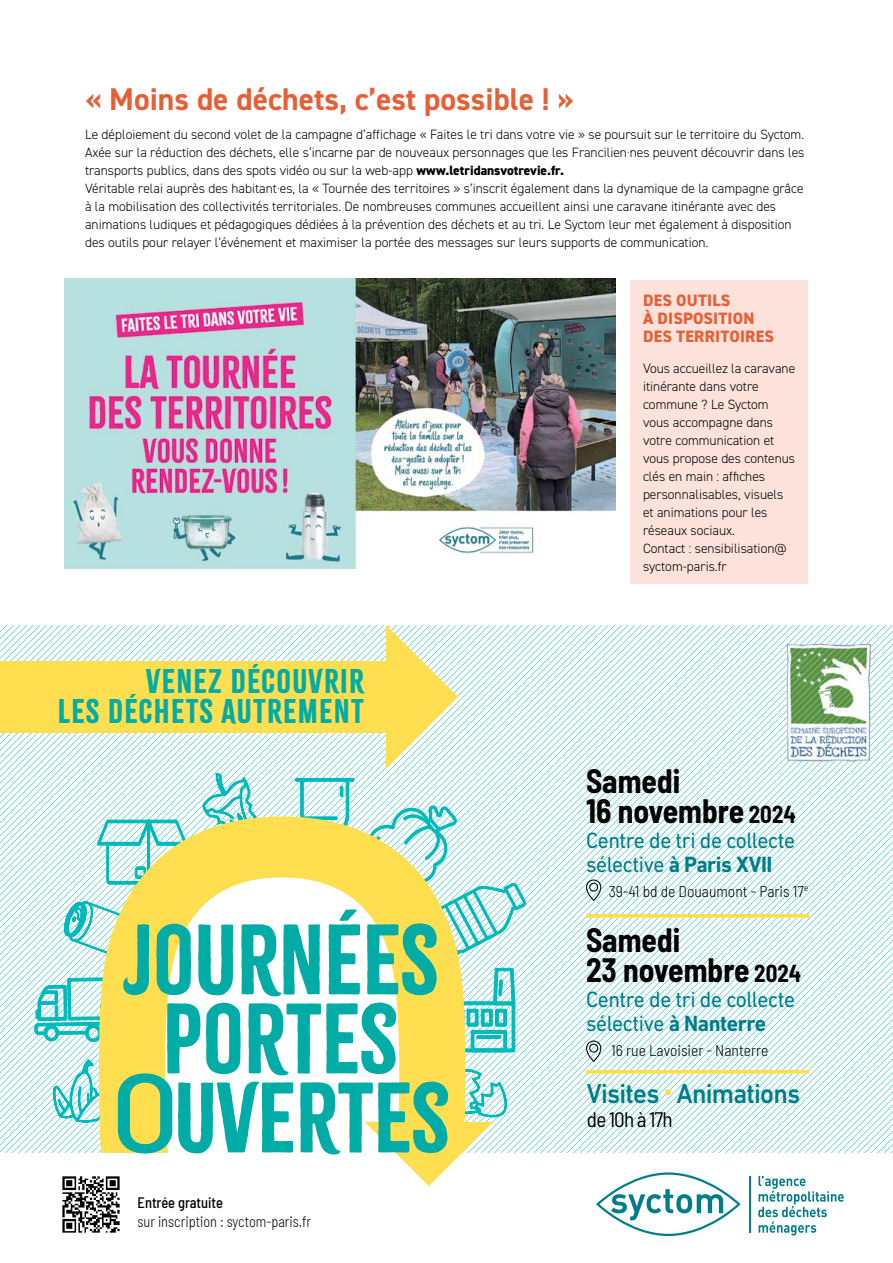
<style>
.page{position:relative;width:893px;height:1263px;background:#fff}
.page>*{position:absolute;margin:0;border:0;box-sizing:border-box;transform-origin:0 0}
.t1{font:734.1px "DIN Next LT Pro";color:#ffdf4f}
.t2{font:87.6px/79.1px "Citrus Gothic Solid";color:#00aca5;text-align:center}
.t3{font:700 semi-condensed 33px/29.7px "Barlow";color:#000;scale:.95 1}
.t4{font:700 31.5px "DIN2014";color:#e56036}
.t5{font:30px/30px "Citrus Gothic Solid";letter-spacing:.04em;color:#00aca5;text-align:right}
.t6{font:500 27.9px "DIN Next LT Pro";letter-spacing:-.03em;color:#007d8a;scale:.95 1}
.t7{font:22.5px/24px "DIN Next LT Pro";letter-spacing:-.02em;color:#007d8a;scale:.95 1}
.t8{font:semi-condensed 21px "Barlow";letter-spacing:-.04em;color:#000}
.t9{font:800 16.5px/18px "DIN2014";letter-spacing:.01em;color:#e56036}
.t10{font:300 semi-condensed 15.6px "Barlow";color:#000}
.t11{font:300 semi-condensed 15.15px "Barlow";color:#000;scale:.95 1}
.t12{font:500 semi-condensed 15.15px "Barlow";color:#000;scale:.95 1}
.t13{font:300 13.5px/18px "DIN2014";color:#000}
.s1{font-weight:800}
.s2{font-family:"Barlow";font-weight:500;font-stretch:semi-condensed;font-size:111.75px}
.s3{font-size:24px}
.s4{font-weight:700}
</style>
<div class="page">
<img style="left:64px;top:278px;width:552px;height:290px">
<div style="left:630px;top:280px;width:178px;height:304px;background:#fde2dc"></div>
<svg style="left:0;top:625px;width:893px;height:528px"></svg>
<svg style="left:99px;top:816px;width:366px;height:251px"></svg>
<div style="left:158px;top:874px;width:257px;height:389px;background:#fff"></div>
<svg style="left:201px;top:733px;width:76px;height:141px"></svg>
<svg style="left:295px;top:777px;width:59px;height:60px"></svg>
<div style="left:344px;top:778px;width:11px;height:4px;border:1px solid #00b9ba"></div>
<svg style="left:34px;top:818px;width:154px;height:335px"></svg>
<svg style="left:364px;top:804px;width:163px;height:248px"></svg>
<svg style="left:365px;top:1067px;width:146px;height:119px"></svg>
<svg style="left:386px;top:625px;width:72px;height:144px"></svg>
<div style="left:0;top:661px;width:398px;height:72px;background:#ffdf4f"></div>
<svg style="left:665px;top:1089px;width:6px;height:6px"></svg>
<img style="left:779px;top:636px;width:102px;height:131px">
<svg style="left:586px;top:914px;width:223px;height:4px"></svg>
<hr style="left:586px;top:1070px;width:223px;height:3px;background:#ffdf4f">
<svg style="left:586px;top:879px;width:15px;height:22px"></svg>
<svg style="left:586px;top:1040px;width:15px;height:22px"></svg>
<svg style="left:758px;top:1176px;width:86px;height:59px"></svg>
<hr style="left:749px;top:1176px;width:1px;height:56px;background:#007d8a">
<svg style="left:596px;top:1172px;width:145px;height:64px"></svg>
<img style="left:62px;top:1168px;width:65px;height:69px">
<h3 class="t4" style="left:85px;top:78px;width:490px">« Moins de déchets, c’est possible ! »</h3>
<p class="t13" style="left:85px;top:125px;width:721px">Le déploiement du second volet de la campagne d’affichage « Faites le tri dans votre vie » se poursuit sur le territoire du Syctom.<br>Axée sur la réduction des déchets, elle s’incarne par de nouveaux personnages que les Francilien·nes peuvent découvrir dans les transports publics, dans des spots vidéo ou sur la web-app <span class="s1">www.letridansvotrevie.fr.<br></span>Véritable relai auprès des habitant·es, la « Tournée des territoires » s’inscrit également dans la dynamique de la campagne grâce à la mobilisation des collectivités territoriales. De nombreuses communes accueillent ainsi une caravane itinérante avec des animations ludiques et pédagogiques dédiées à la prévention des déchets et au tri. Le Syctom leur met également à disposition des outils pour relayer l’événement et maximiser la portée des messages sur leurs supports de communication.</p>
<h3 class="t5" style="left:58px;top:666px;width:308px">VENEZ DÉCOUVRIR<br>LES DÉCHETS AUTREMENT</h3>
<h1 class="t1" style="left:55px;top:650px;width:456px">O</h1>
<h2 class="t2" style="left:111px;top:921px;width:341px">JOURNÉES<br>PORTES<br><span class="s2">O</span>UVERTES</h2>
<p class="t12" style="left:138px;top:1191px;width:91px">Entrée gratuite</p>
<p class="t11" style="left:138px;top:1210px;width:184px">sur inscription : syctom-paris.fr</p>
<p class="t9" style="left:643px;top:291px;width:132px">DES OUTILS<br>À DISPOSITION<br>DES TERRITOIRES</p>
<p class="t13" style="left:643px;top:359px;width:154px">Vous accueillez la caravane itinérante dans votre commune ? Le Syctom vous accompagne dans votre communication et vous propose des contenus clés en main : affiches personnalisables, visuels et animations pour les réseaux sociaux.<br>Contact : sensibilisation@ syctom-paris.fr</p>
<h3 class="t3" style="left:586px;top:764px;width:222px">Samedi<br>16 novembre <span class="s3">2024</span></h3>
<h3 class="t7" style="left:586px;top:828px;width:222px">Centre de tri de collecte sélective <span class="s4">à Paris XVII</span></h3>
<p class="t10" style="left:609px;top:880px;width:201px">39-41 bd de Douaumont - Paris 17<sup>e</sup></p>
<h3 class="t3" style="left:586px;top:923px;width:228px">Samedi<br>23 novembre <span class="s3">2024</span></h3>
<h3 class="t7" style="left:586px;top:986px;width:222px">Centre de tri de collecte sélective <span class="s4">à Nanterre</span></h3>
<p class="t10" style="left:611px;top:1039px;width:159px">16 rue Lavoisier - Nanterre</p>
<h3 class="t6" style="left:587px;top:1077px;width:226px">Visites Animations</h3>
<h3 class="t8" style="left:587px;top:1104px;width:87px">de 10h à 17h</h3>
</div>
